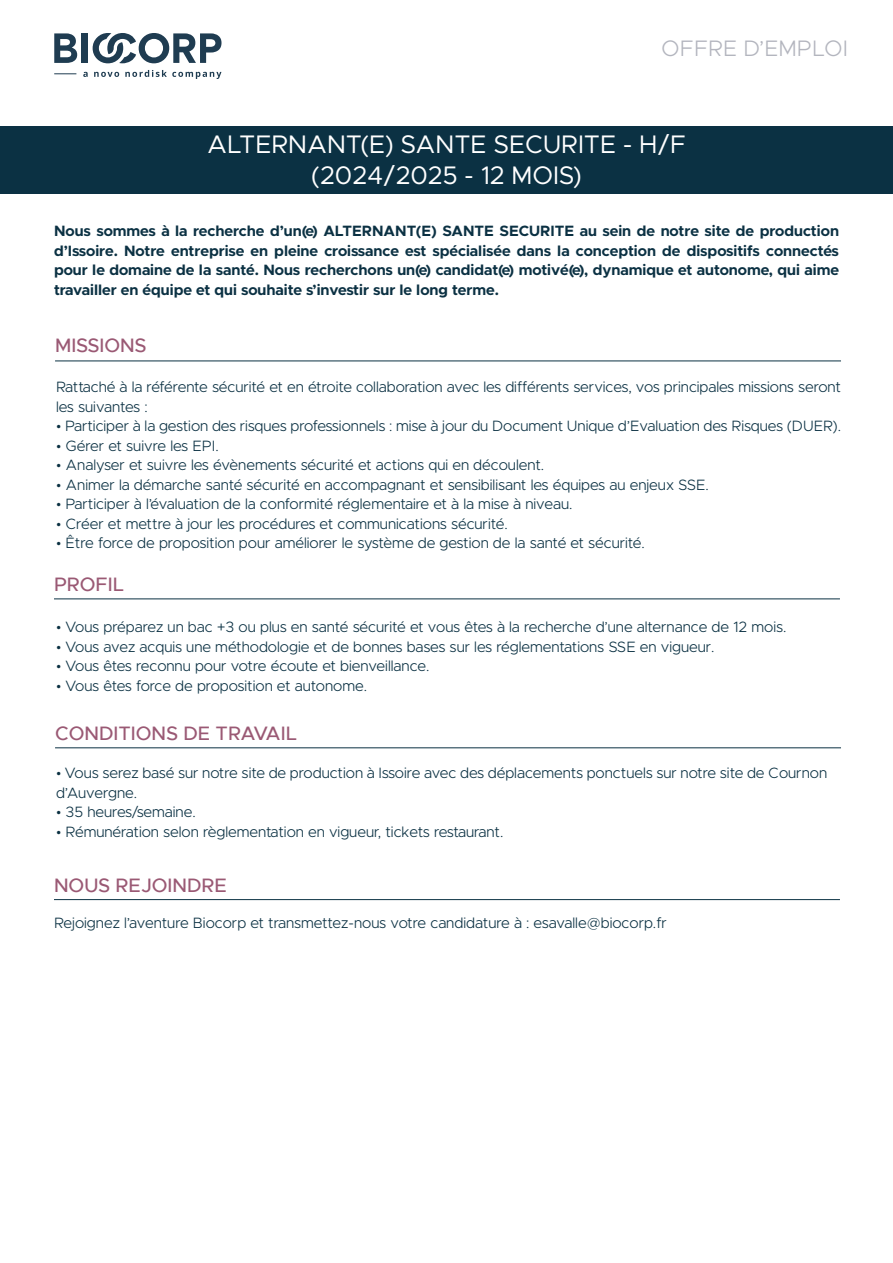
<style>
.page{position:relative;width:893px;height:1263px;background:#fff}
.page>*{position:absolute;margin:0;border:0;box-sizing:border-box;transform-origin:0 0}
.t1{font:25.5px/30.6px "Metropolis";color:#fff;text-align:center}
.t2{font:300 22.5px "Metropolis";color:#b3b5be}
.t3{font:500 19.5px "Metropolis";color:#9a5974}
.t4{font:300 15px/19.5px "Metropolis";color:#0b3143}
.t5{font:700 15px/19.5px "Metropolis";color:#0b3143;text-align:justify}
</style>
<div class="page">
<div style="left:0;top:126px;width:893px;height:68px;background:#0b3143"></div>
<svg style="left:54px;top:33px;width:23px;height:30px"></svg>
<div style="left:82px;top:33px;width:6px;height:30px;background:#1f3c51"></div>
<svg style="left:93px;top:33px;width:128px;height:30px"></svg>
<svg style="left:83px;top:72px;width:5px;height:5px"></svg>
<svg style="left:94px;top:72px;width:25px;height:5px"></svg>
<svg style="left:125px;top:70px;width:96px;height:9px"></svg>
<svg style="left:54px;top:73px;width:22px;height:1px"></svg>
<hr style="left:54px;top:899px;width:786px;height:1px;background:#0b3143">
<hr style="left:55px;top:361px;width:786px;height:1px;background:#0b3143">
<hr style="left:55px;top:747px;width:786px;height:1px;background:#0b3143">
<hr style="left:54px;top:598px;width:786px;height:1px;background:#0b3143">
<h2 class="t2" style="left:661px;top:34px;width:188px">OFFRE D’EMPLOI</h2>
<h1 class="t1" style="left:207px;top:129px;width:480px">ALTERNANT(E) SANTE SECURITE - H/F (2024/2025 - 12 MOIS)</h1>
<p class="t5" style="left:54px;top:221px;width:786px">Nous sommes à la recherche d’un(e) ALTERNANT(E) SANTE SECURITE au sein de notre site de production d’Issoire. Notre entreprise en pleine croissance est spécialisée dans la conception de dispositifs connectés pour le domaine de la santé. Nous recherchons un(e) candidat(e) motivé(e), dynamique et autonome, qui aime travailler en équipe et qui souhaite s’investir sur le long terme.</p>
<h3 class="t3" style="left:55px;top:333px;width:93px">MISSIONS</h3>
<p class="t4" style="left:56px;top:377px;width:786px">Rattaché à la référente sécurité et en étroite collaboration avec les différents services, vos principales missions seront les suivantes :</p>
<p class="t4" style="left:56px;top:416px;width:786px">• Participer à la gestion des risques professionnels : mise à jour du Document Unique d’Evaluation des Risques (DUER).</p>
<p class="t4" style="left:56px;top:436px;width:164px">• Gérer et suivre les EPI.</p>
<p class="t4" style="left:56px;top:455px;width:490px">• Analyser et suivre les évènements sécurité et actions qui en découlent.</p>
<p class="t4" style="left:56px;top:475px;width:654px">• Animer la démarche santé sécurité en accompagnant et sensibilisant les équipes au enjeux SSE.</p>
<p class="t4" style="left:56px;top:494px;width:518px">• Participer à l’évaluation de la conformité réglementaire et à la mise à niveau.</p>
<p class="t4" style="left:56px;top:514px;width:453px">• Créer et mettre à jour les procédures et communications sécurité.</p>
<p class="t4" style="left:56px;top:533px;width:590px">• Être force de proposition pour améliorer le système de gestion de la santé et sécurité.</p>
<h3 class="t3" style="left:54px;top:572px;width:72px">PROFIL</h3>
<p class="t4" style="left:56px;top:617px;width:732px">• Vous préparez un bac +3 ou plus en santé sécurité et vous êtes à la recherche d’une alternance de 12 mois.</p>
<p class="t4" style="left:56px;top:637px;width:660px">• Vous avez acquis une méthodologie et de bonnes bases sur les réglementations SSE en vigueur.</p>
<p class="t4" style="left:56px;top:656px;width:375px">• Vous êtes reconnu pour votre écoute et bienveillance.</p>
<p class="t4" style="left:56px;top:676px;width:313px">• Vous êtes force de proposition et autonome.</p>
<h3 class="t3" style="left:55px;top:721px;width:243px">CONDITIONS DE TRAVAIL</h3>
<p class="t4" style="left:56px;top:763px;width:772px">• Vous serez basé sur notre site de production à Issoire avec des déplacements ponctuels sur notre site de Cournon d’Auvergne.</p>
<p class="t4" style="left:56px;top:802px;width:141px">• 35 heures/semaine.</p>
<p class="t4" style="left:56px;top:822px;width:449px">• Rémunération selon règlementation en vigueur, tickets restaurant.</p>
<h3 class="t3" style="left:54px;top:873px;width:174px">NOUS REJOINDRE</h3>
<p class="t4" style="left:54px;top:913px;width:614px">Rejoignez l’aventure Biocorp et transmettez-nous votre candidature à : esavalle@biocorp.fr</p>
</div>
